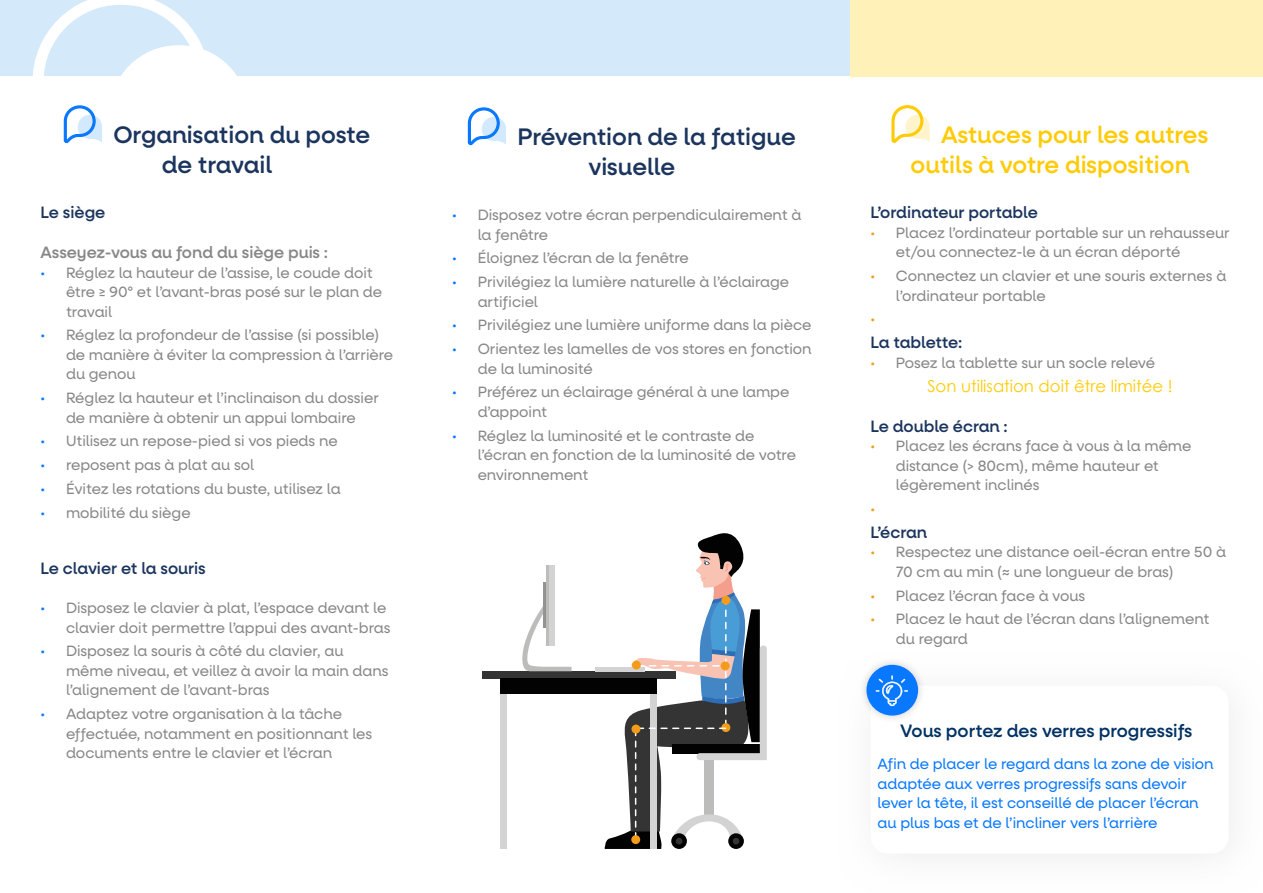
<style>
.page{position:relative;width:1263px;height:893px;background:#fff}
.page>*{position:absolute;margin:0;border:0;box-sizing:border-box;transform-origin:0 0}
.t1{font:500 24px/30px "Neulis Alt";color:#1c355e}
.t2{font:500 24px/30px "Neulis Alt";color:#fecb04}
.t3{font:500 18px "Neulis Alt";color:#003263}
.t4{font:500 16.5px "Neulis Alt";color:#1c355e}
.t5{font:16.5px "Century Gothic";color:#fecb04}
.t6{font:500 16.5px "Neulis Alt";color:#878787}
.t7{font:15px/19.5px "Neulis Alt";color:#878787}
.t8{font:15px/19.5px "Neulis Alt";color:#0878ff}
.t9{font:15px "Neulis Alt";color:#f59b1a}
.s1{color:#0878ff}
.s2{color:#f59b1a}
</style>
<div class="page">
<div style="left:0;top:0;width:1263px;height:76px;background:#d4e9f9"></div>
<div style="left:850px;top:0;width:413px;height:77px;background:#fff1b8"></div>
<div style="left:858px;top:656px;width:68px;height:68px;background:#000;opacity:.2"></div>
<div style="left:866px;top:665px;width:52px;height:51px;background:#0878ff;border-radius:50%"></div>
<svg style="left:876px;top:675px;width:32px;height:31px"></svg>
<svg style="left:891px;top:105px;width:39px;height:38px"></svg>
<svg style="left:33px;top:0;width:204px;height:144px"></svg>
<div style="left:483px;top:671px;width:193px;height:8px;background:#343434"></div>
<div style="left:500px;top:679px;width:157px;height:15px;background:#020203"></div>
<div style="left:500px;top:694px;width:7px;height:155px;background:#d3d3d3"></div>
<hr style="left:595px;top:667px;width:49px;height:4px;background:#d3d3d3">
<svg style="left:522px;top:604px;width:49px;height:67px"></svg>
<div style="left:546px;top:565px;width:8px;height:80px;background:#d3d3d3"></div>
<hr style="left:546px;top:565px;width:3px;height:80px;background:#bcbcbb">
<hr style="left:543px;top:582px;width:3px;height:46px;background:#939393">
<svg style="left:605px;top:533px;width:162px;height:316px"></svg>
<div style="left:632px;top:661px;width:9px;height:8px;background:#f59b1a;border-radius:50%"></div>
<div style="left:721px;top:661px;width:9px;height:9px;background:#f59b1a;border-radius:50%"></div>
<svg style="left:467px;top:107px;width:39px;height:39px"></svg>
<h1 class="t1" style="left:162px;top:120px;width:210px;text-indent:-48px">Organisation du poste de travail</h1>
<p class="t4" style="left:40px;top:203px;width:66px">Le siège</p>
<p class="t6" style="left:40px;top:243px;width:289px">Asseyez-vous au fond du siège puis :</p>
<p class="t7" style="left:66px;top:263px;width:317px;text-indent:-26px"><span class="s1">•</span> Réglez la hauteur de l’assise, le coude doit être ≥ 90° et l’avant-bras posé sur le plan de travail</p>
<p class="t7" style="left:66px;top:326px;width:329px;text-indent:-26px"><span class="s1">•</span> Réglez la profondeur de l’assise (si possible) de manière à éviter la compression à l’arrière du genou</p>
<p class="t7" style="left:40px;top:388px;width:340px;text-align:center"><span class="s1">•</span> Réglez la hauteur et l’inclinaison du dossier de manière à obtenir un appui lombaire</p>
<p class="t7" style="left:40px;top:432px;width:299px"><span class="s1">•</span> Utilisez un repose-pied si vos pieds ne</p>
<p class="t7" style="left:40px;top:455px;width:215px"><span class="s1">•</span> reposent pas à plat au sol</p>
<p class="t7" style="left:40px;top:479px;width:302px"><span class="s1">•</span> Évitez les rotations du buste, utilisez la</p>
<p class="t7" style="left:40px;top:503px;width:152px"><span class="s1">•</span> mobilité du siège</p>
<p class="t4" style="left:40px;top:559px;width:167px">Le clavier et la souris</p>
<p class="t7" style="left:40px;top:598px;width:351px;text-align:right"><span class="s1">•</span> Disposez le clavier à plat, l’espace devant le clavier doit permettre l’appui des avant-bras</p>
<p class="t7" style="left:66px;top:642px;width:324px;text-indent:-26px"><span class="s1">•</span> Disposez la souris à côté du clavier, au même niveau, et veillez à avoir la main dans l’alignement de l’avant-bras</p>
<p class="t7" style="left:66px;top:704px;width:308px;text-indent:-26px"><span class="s1">•</span> Adaptez votre organisation à la tâche effectuée, notamment en positionnant les documents entre le clavier et l’écran</p>
<h1 class="t1" style="left:589px;top:122px;width:209px;text-indent:-71px">Prévention de la fatigue visuelle</h1>
<p class="t7" style="left:478px;top:206px;width:325px;text-indent:-26px"><span class="s1">•</span> Disposez votre écran perpendiculairement à la fenêtre</p>
<p class="t7" style="left:452px;top:249px;width:238px"><span class="s1">•</span> Éloignez l’écran de la fenêtre</p>
<p class="t7" style="left:478px;top:272px;width:313px;text-indent:-26px"><span class="s1">•</span> Privilégiez la lumière naturelle à l’éclairage artificiel</p>
<p class="t7" style="left:452px;top:316px;width:361px"><span class="s1">•</span> Privilégiez une lumière uniforme dans la pièce</p>
<p class="t7" style="left:478px;top:339px;width:335px;text-indent:-26px"><span class="s1">•</span> Orientez les lamelles de vos stores en fonction de la luminosité</p>
<p class="t7" style="left:478px;top:383px;width:313px;text-indent:-26px"><span class="s1">•</span> Préférez un éclairage général à une lampe d’appoint</p>
<p class="t7" style="left:478px;top:426px;width:320px;text-indent:-26px"><span class="s1">•</span> Réglez la luminosité et le contraste de l’écran en fonction de la luminosité de votre environnement</p>
<h1 class="t2" style="left:910px;top:120px;width:299px;text-indent:30px">Astuces pour les autres outils à votre disposition</h1>
<p class="t4" style="left:870px;top:203px;width:169px">L’ordinateur portable</p>
<p class="t7" style="left:896px;top:223px;width:335px;text-indent:-26px"><span class="s2">•</span> Placez l’ordinateur portable sur un rehausseur et/ou connectez-le à un écran déporté</p>
<p class="t7" style="left:896px;top:266px;width:332px;text-indent:-26px"><span class="s2">•</span> Connectez un clavier et une souris externes à l’ordinateur portable</p>
<p class="t9" style="left:870px;top:311px;width:6px">•</p>
<p class="t4" style="left:870px;top:333px;width:93px">La tablette:</p>
<p class="t7" style="left:870px;top:353px;width:286px"><span class="s2">•</span> Posez la tablette sur un socle relevé</p>
<p class="t5" style="left:927px;top:374px;width:247px">Son utilisation doit être limitée !</p>
<p class="t4" style="left:870px;top:416px;width:139px">Le double écran :</p>
<p class="t7" style="left:896px;top:436px;width:297px;text-indent:-26px"><span class="s2">•</span> Placez les écrans face à vous à la même distance (&gt; 80cm), même hauteur et légèrement inclinés</p>
<p class="t9" style="left:870px;top:500px;width:6px">•</p>
<p class="t4" style="left:870px;top:522px;width:58px">L’écran</p>
<p class="t7" style="left:896px;top:543px;width:332px;text-indent:-26px"><span class="s2">•</span> Respectez une distance oeil-écran entre 50 à<br>70 cm au min (≈ une longueur de bras)</p>
<p class="t7" style="left:870px;top:586px;width:216px"><span class="s2">•</span> Placez l’écran face à vous</p>
<p class="t7" style="left:896px;top:610px;width:315px;text-indent:-26px"><span class="s2">•</span> Placez le haut de l’écran dans l’alignement du regard</p>
<p class="t3" style="left:900px;top:720px;width:294px">Vous portez des verres progressifs</p>
<p class="t8" style="left:878px;top:754px;width:337px">Afin de placer le regard dans la zone de vision adaptée aux verres progressifs sans devoir lever la tête, il est conseillé de placer l’écran au plus bas et de l’incliner vers l’arrière</p>
</div>
